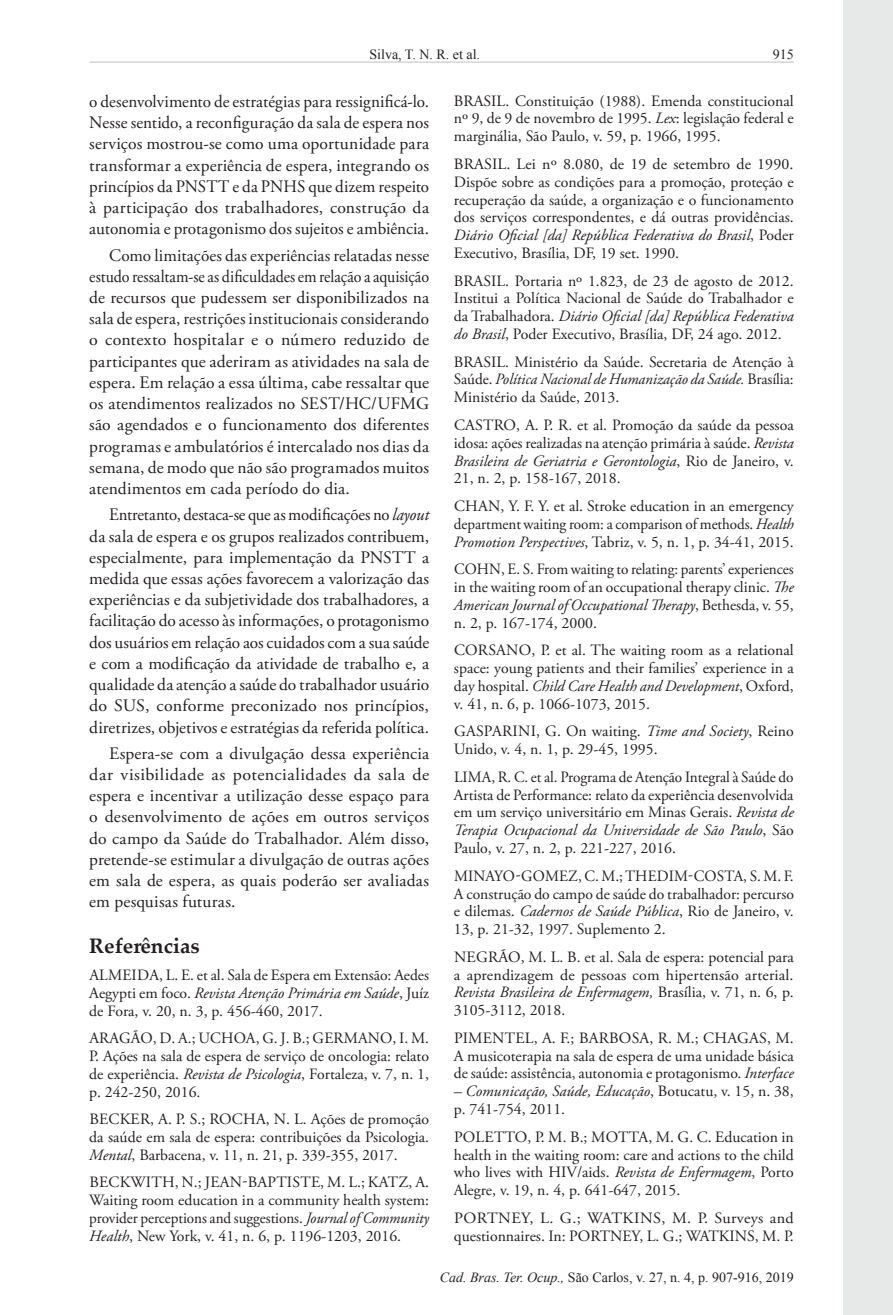
<style>
.page{position:relative;width:893px;height:1315px;background:#fff}
.page>*{position:absolute;margin:0;border:0;box-sizing:border-box;transform-origin:0 0}
.ReferenceHead{font:700 21px "Palatino Linotype";color:#231f20}
.Paragraph{font:17.5px/21.2px "Adobe Garamond Pro";letter-spacing:.005em;color:#231f20;text-align:justify}
.Paragraph-2{font:17.5px/21.2px "Adobe Garamond Pro";letter-spacing:.005em;color:#231f20;text-align:justify;scale:.95 1}
.Reference{font:15.75px/17.8px "Adobe Garamond Pro";color:#231f20;text-align:justify}
.Reference-2{font:15.75px/17.8px "Adobe Garamond Pro";color:#231f20;text-align:justify;scale:.96 1}
.t1{font:14px "Times New Roman";color:#231f20}
.s1{font-style:italic}
</style>
<div class="page">
<div style="left:843px;top:0;width:50px;height:1315px;background:#e7e8e8"></div>
<hr style="left:90px;top:62px;width:703px;height:1px;background:#c0c0c0">
<p class="t1" style="left:369px;top:45px;width:112px">Silva, T. N. R. et al.</p>
<p class="Paragraph" style="left:89px;top:91px;width:341px">o desenvolvimento de estratégias para ressignificá-lo.<br>Nesse sentido, a reconfiguração da sala de espera nos serviços mostrou-se como uma oportunidade para transformar a experiência de espera, integrando os princípios da PNSTT e da PNHS que dizem respeito à participação dos trabalhadores, construção da autonomia e protagonismo dos sujeitos e ambiência.</p>
<p class="Paragraph" style="left:89px;top:245px;width:341px;text-indent:20px">Como limitações das experiências relatadas nesse estudo ressaltam-se as dificuldades em relação a aquisição de recursos que pudessem ser disponibilizados na sala de espera, restrições institucionais considerando o contexto hospitalar e o número reduzido de participantes que aderiram as atividades na sala de espera. Em relação a essa última, cabe ressaltar que os atendimentos realizados no SEST/HC/UFMG são agendados e o funcionamento dos diferentes programas e ambulatórios é intercalado nos dias da semana, de modo que não são programados muitos atendimentos em cada período do dia.</p>
<p class="Paragraph-2" style="left:89px;top:505px;width:359px;text-indent:20px">Entretanto, destaca-se que as modificações no <span class="s1">layout </span>da sala de espera e os grupos realizados contribuem, especialmente, para implementação da PNSTT a medida que essas ações favorecem a valorização das experiências e da subjetividade dos trabalhadores, a facilitação do acesso às informações, o protagonismo dos usuários em relação aos cuidados com a sua saúde e com a modificação da atividade de trabalho e, a qualidade da atenção a saúde do trabalhador usuário do SUS, conforme preconizado nos princípios, diretrizes, objetivos e estratégias da referida política.</p>
<p class="Paragraph" style="left:89px;top:743px;width:341px;text-indent:20px">Espera-se com a divulgação dessa experiência dar visibilidade as potencialidades da sala de espera e incentivar a utilização desse espaço para o desenvolvimento de ações em outros serviços do campo da Saúde do Trabalhador. Além disso, pretende-se estimular a divulgação de outras ações em sala de espera, as quais poderão ser avaliadas em pesquisas futuras.</p>
<p class="ReferenceHead" style="left:89px;top:930px;width:112px">Referências</p>
<p class="Reference" style="left:89px;top:967px;width:341px">ALMEIDA, L. E. et al. Sala de Espera em Extensão: Aedes Aegypti em foco. <span class="s1">Revista Atenção Primária em Saúde</span>, Juíz de Fora, v. 20, n. 3, p. 456-460, 2017.</p>
<p class="Reference" style="left:89px;top:1030px;width:341px">ARAGÃO, D. A.; UCHOA, G. J. B.; GERMANO, I. M.<br>P. Ações na sala de espera de serviço de oncologia: relato de experiência. <span class="s1">Revista de Psicologia</span>, Fortaleza, v. 7, n. 1, p. 242-250, 2016.</p>
<p class="Reference" style="left:89px;top:1111px;width:341px">BECKER, A. P. S.; ROCHA, N. L. Ações de promoção da saúde em sala de espera: contribuições da Psicologia.<br><span class="s1">Mental</span>, Barbacena, v. 11, n. 21, p. 339-355, 2017.</p>
<p class="Reference" style="left:89px;top:1174px;width:341px">BECKWITH, N.; JEAN-BAPTISTE, M. L.; KATZ, A.<br>Waiting room education in a community health system: provider perceptions and suggestions. <span class="s1">Journal of Community Health</span>, New York, v. 41, n. 6, p. 1196-1203, 2016.</p>
<p class="Reference" style="left:454px;top:92px;width:341px">BRASIL. Constituição (1988). Emenda constitucional nº 9, de 9 de novembro de 1995. <span class="s1">Lex</span>: legislação federal e marginália, São Paulo, v. 59, p. 1966, 1995.</p>
<p class="Reference" style="left:454px;top:156px;width:341px">BRASIL. Lei nº 8.080, de 19 de setembro de 1990.<br>Dispõe sobre as condições para a promoção, proteção e recuperação da saúde, a organização e o funcionamento dos serviços correspondentes, e dá outras providências.<br><span class="s1">Diário Oficial [da] República Federativa do Brasil</span>, Poder Executivo, Brasília, DF, 19 set. 1990.</p>
<p class="Reference" style="left:454px;top:272px;width:341px">BRASIL. Portaria nº 1.823, de 23 de agosto de 2012.<br>Institui a Política Nacional de Saúde do Trabalhador e da Trabalhadora. <span class="s1">Diário Oficial [da] República Federativa do Brasil</span>, Poder Executivo, Brasília, DF, 24 ago. 2012.</p>
<p class="Reference" style="left:454px;top:353px;width:341px">BRASIL. Ministério da Saúde. Secretaria de Atenção à Saúde. <span class="s1">Política Nacional de Humanização da Saúde.</span> Brasília:<br>Ministério da Saúde, 2013.</p>
<p class="Reference" style="left:454px;top:416px;width:341px">CASTRO, A. P. R. et al. Promoção da saúde da pessoa idosa: ações realizadas na atenção primária à saúde. <span class="s1">Revista Brasileira de Geriatria e Gerontologia</span>, Rio de Janeiro, v.<br>21, n. 2, p. 158-167, 2018.</p>
<p class="Reference" style="left:454px;top:497px;width:341px">CHAN, Y. F. Y. et al. Stroke education in an emergency department waiting room: a comparison of methods. <span class="s1">Health Promotion Perspectives</span>, Tabriz, v. 5, n. 1, p. 34-41, 2015.</p>
<p class="Reference-2" style="left:454px;top:561px;width:355px">COHN, E. S. From waiting to relating: parents’ experiences in the waiting room of an occupational therapy clinic. <span class="s1">The American Journal of Occupational Therapy</span>, Bethesda, v. 55, n. 2, p. 167-174, 2000.</p>
<p class="Reference" style="left:454px;top:642px;width:341px">CORSANO, P. et al. The waiting room as a relational space: young patients and their families’ experience in a day hospital. <span class="s1">Child Care Health and Development</span>, Oxford, v. 41, n. 6, p. 1066-1073, 2015.</p>
<p class="Reference" style="left:454px;top:723px;width:341px">GASPARINI, G. On waiting. <span class="s1">Time and Society</span>, Reino<br>Unido, v. 4, n. 1, p. 29-45, 1995.</p>
<p class="Reference-2" style="left:454px;top:768px;width:355px">LIMA, R. C. et al. Programa de Atenção Integral à Saúde do Artista de Performance: relato da experiência desenvolvida em um serviço universitário em Minas Gerais. <span class="s1">Revista de Terapia Ocupacional da Universidade de São Paulo</span>, São Paulo, v. 27, n. 2, p. 221-227, 2016.</p>
<p class="Reference" style="left:454px;top:867px;width:342px">MINAYO-GOMEZ, C. M.; THEDIM-COSTA, S. M. F.<br>A construção do campo de saúde do trabalhador: percurso e dilemas. <span class="s1">Cadernos de Saúde Pública</span>, Rio de Janeiro, v.<br>13, p. 21-32, 1997. Suplemento 2.</p>
<p class="Reference" style="left:454px;top:948px;width:341px">NEGRÃO, M. L. B. et al. Sala de espera: potencial para a aprendizagem de pessoas com hipertensão arterial.<br><span class="s1">Revista Brasileira de Enfermagem,</span> Brasília, v. 71, n. 6, p.<br>3105-3112, 2018.</p>
<p class="Reference" style="left:454px;top:1029px;width:341px">PIMENTEL, A. F.; BARBOSA, R. M.; CHAGAS, M.<br>A musicoterapia na sala de espera de uma unidade básica de saúde: assistência, autonomia e protagonismo. <span class="s1">Interface</span></p>
<p class="Reference" style="left:454px;top:1083px;width:341px"><span class="s1">– Comunicação, Saúde, Educação</span>, Botucatu, v. 15, n. 38, p. 741-754, 2011.</p>
<p class="Reference" style="left:454px;top:1128px;width:341px">POLETTO, P. M. B.; MOTTA, M. G. C. Education in health in the waiting room: care and actions to the child who lives with HIV/aids. <span class="s1">Revista de Enfermagem</span>, Porto Alegre, v. 19, n. 4, p. 641-647, 2015.</p>
<p class="Reference" style="left:454px;top:1209px;width:341px">PORTNEY, L. G.; WATKINS, M. P. Surveys and questionnaires. In: PORTNEY, L. G.; WATKINS, M. P.</p>
<p class="t1" style="left:440px;top:1267px;width:356px"><span class="s1">Cad. Bras. Ter. Ocup.,</span> São Carlos, v. 27, n. 4, p. 907-916, 2019</p>
</div>
